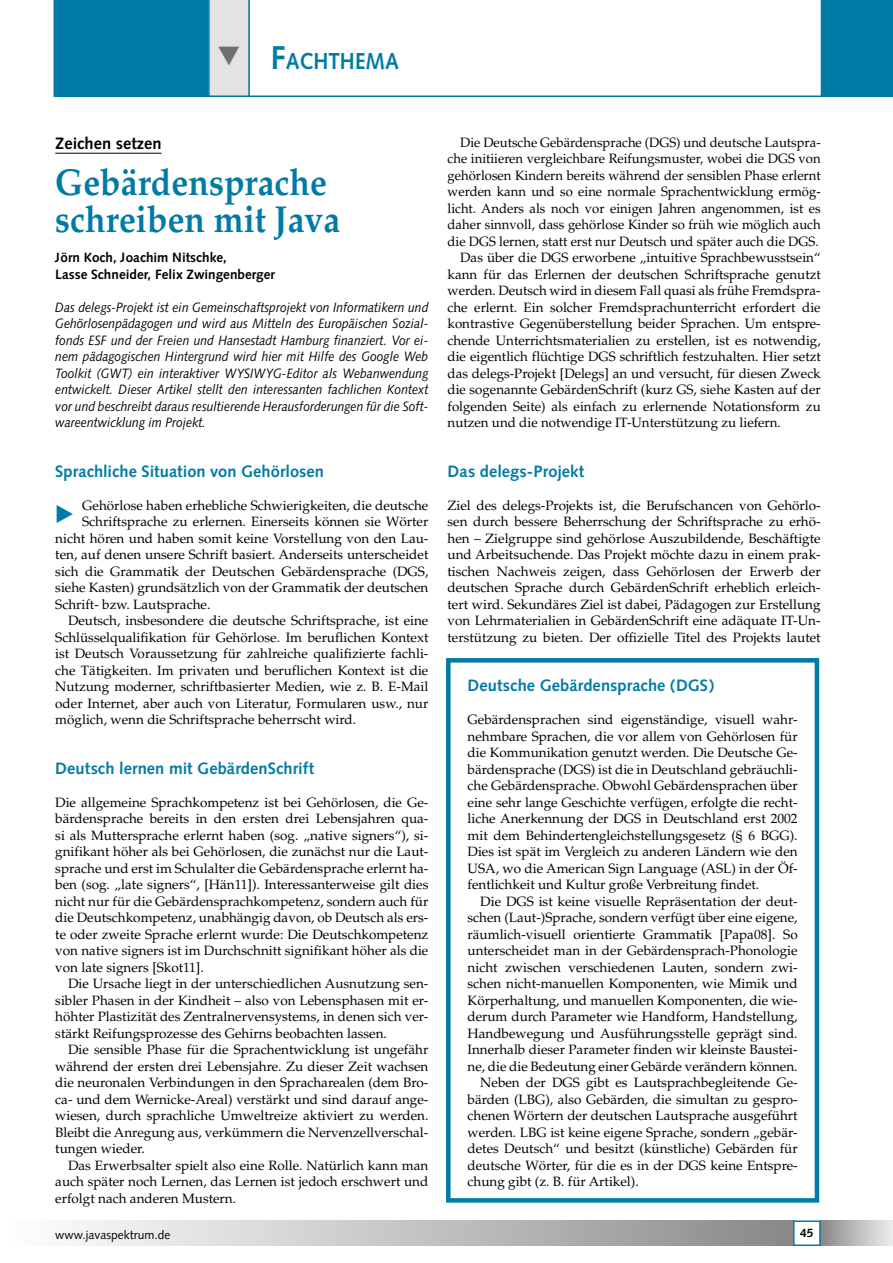
<style>
.page{position:relative;width:893px;height:1263px;background:#fff}
.page>*{position:absolute;margin:0;border:0;box-sizing:border-box;transform-origin:0 0}
.t1{font:700 37.5px/37.5px "Palatino";color:#007ba5;scale:.9 1}
.t2{font:23.4px "European Pi Three";color:#007ba5}
.t3{font:700 23.1px "Syntax";color:#007ba5;scale:.9 1}
.t4{font:700 16.5px "Syntax";letter-spacing:.005em;color:#007ba5}
.t5{font:700 16.5px "Syntax";color:#000}
.t6{font:13.5px/16.5px "Palatino";color:#000;text-align:justify}
.t7{font:italic 13.5px/16.5px "Syntax";color:#000;text-align:justify;scale:.9 1}
.t8{font:700 13.5px/16.5px "Syntax";color:#000}
.t9{font:12px "Syntax";color:#000}
.t10{font:700 12px "Syntax";color:#000}
.s1{font-size:33px}
</style>
<div class="page">
<div style="left:0;top:1220px;width:793px;height:26px;background:linear-gradient(to right,#fff,#898a8a)"></div>
<div style="left:821px;top:1220px;width:72px;height:26px;background:linear-gradient(to right,#898a8a,#ededee)"></div>
<div style="left:793px;top:1220px;width:28px;height:26px;border:2px solid #007ba5"></div>
<svg style="left:250px;top:0;width:571px;height:97px"></svg>
<div style="left:821px;top:0;width:72px;height:97px;background:#007ba5"></div>
<hr style="left:55px;top:153px;width:107px;height:1px;background:#000">
<div style="left:446px;top:658px;width:373px;height:544px;border:4px solid #007ba5"></div>
<svg style="left:54px;top:0;width:196px;height:97px;background:#2d8fb1"></svg>
<h3 class="t3" style="left:271px;top:48px;width:144px"><span class="s1">F</span>ACHTHEMA</h3>
<p class="t5" style="left:55px;top:133px;width:108px">Zeichen setzen</p>
<h1 class="t1" style="left:55px;top:163px;width:318px">Gebärdensprache schreiben mit Java</h1>
<p class="t8" style="left:55px;top:249px;width:221px">Jörn Koch, Joachim Nitschke,<br>Lasse Schneider, Felix Zwingenberger</p>
<p class="t7" style="left:55px;top:299px;width:416px">Das delegs-Projekt ist ein Gemeinschaftsprojekt von Informatikern und Gehörlosenpädagogen und wird aus Mitteln des Europäischen Sozial&shy;fonds ESF und der Freien und Hansestadt Hamburg finanziert. Vor ei&shy;nem pädagogischen Hintergrund wird hier mit Hilfe des Google Web Toolkit (GWT) ein interaktiver WYSIWYG-Editor als Webanwendung entwickelt. Dieser Artikel stellt den interessanten fachlichen Kontext vor und beschreibt daraus resultierende Herausforderungen für die Soft&shy;wareentwicklung im Projekt.</p>
<p class="t4" style="left:55px;top:461px;width:270px">Sprachliche Situation von Gehörlosen</p>
<h2 class="t2" style="left:55px;top:498px;width:21px">E</h2>
<p class="t6" style="left:82px;top:497px;width:348px">Gehörlose haben erhebliche Schwierigkeiten, die deutsche</p>
<p class="t6" style="left:82px;top:513px;width:348px">Schriftsprache zu erlernen. Einerseits können sie Wörter</p>
<p class="t6" style="left:55px;top:530px;width:375px">nicht hören und haben somit keine Vorstellung von den Lau-</p>
<p class="t6" style="left:55px;top:546px;width:375px">ten, auf denen unsere Schrift basiert. Anderseits unterscheidet</p>
<p class="t6" style="left:55px;top:563px;width:375px">sich die Grammatik der Deutschen Gebärdensprache (DGS,</p>
<p class="t6" style="left:55px;top:579px;width:375px">siehe Kasten) grundsätzlich von der Grammatik der deutschen</p>
<p class="t6" style="left:55px;top:596px;width:157px">Schrift- bzw. Lautsprache.</p>
<p class="t6" style="left:68px;top:612px;width:362px">Deutsch, insbesondere die deutsche Schriftsprache, ist eine</p>
<p class="t6" style="left:55px;top:629px;width:375px">Schlüsselqualifikation für Gehörlose. Im beruflichen Kontext</p>
<p class="t6" style="left:55px;top:645px;width:375px">ist Deutsch Voraussetzung für zahlreiche qualifizierte fachli-</p>
<p class="t6" style="left:55px;top:662px;width:375px">che Tätigkeiten. Im privaten und beruflichen Kontext ist die</p>
<p class="t6" style="left:55px;top:678px;width:375px">Nutzung moderner, schriftbasierter Medien, wie z. B. E-Mail</p>
<p class="t6" style="left:55px;top:695px;width:375px">oder Internet, aber auch von Literatur, Formularen usw., nur</p>
<p class="t6" style="left:55px;top:711px;width:302px">möglich, wenn die Schriftsprache beherrscht wird.</p>
<p class="t4" style="left:55px;top:758px;width:260px">Deutsch lernen mit GebärdenSchrift</p>
<p class="t6" style="left:55px;top:794px;width:375px">Die allgemeine Sprachkompetenz ist bei Gehörlosen, die Ge&shy;bärdensprache bereits in den ersten drei Lebensjahren qua&shy;si als Muttersprache erlernt haben (sog. „native signers“), si&shy;gnifikant höher als bei Gehörlosen, die zunächst nur die Laut&shy;sprache und erst im Schulalter die Gebärdensprache erlernt ha&shy;ben (sog. „late signers“, [Hän11]). Interessanterweise gilt dies nicht nur für die Gebärdensprachkompetenz, sondern auch für die Deutschkompetenz, unabhängig davon, ob Deutsch als ers&shy;te oder zweite Sprache erlernt wurde: Die Deutschkompetenz von native signers ist im Durchschnitt signifikant höher als die von late signers [Skot11].</p>
<p class="t6" style="left:55px;top:975px;width:375px;text-indent:13px">Die Ursache liegt in der unterschiedlichen Ausnutzung sen&shy;sibler Phasen in der Kindheit – also von Lebensphasen mit er&shy;höhter Plastizität des Zentralnervensystems, in denen sich ver&shy;stärkt Reifungsprozesse des Gehirns beobachten lassen.</p>
<p class="t6" style="left:55px;top:1041px;width:375px;text-indent:13px">Die sensible Phase für die Sprachentwicklung ist ungefähr während der ersten drei Lebensjahre. Zu dieser Zeit wachsen die neuronalen Verbindungen in den Spracharealen (dem Bro&shy;ca- und dem Wernicke-Areal) verstärkt und sind darauf ange&shy;wiesen, durch sprachliche Umweltreize aktiviert zu werden.<br>Bleibt die Anregung aus, verkümmern die Nervenzellverschal&shy;tungen wieder.</p>
<p class="t6" style="left:55px;top:1157px;width:375px;text-indent:13px">Das Erwerbsalter spielt also eine Rolle. Natürlich kann man auch später noch Lernen, das Lernen ist jedoch erschwert und erfolgt nach anderen Mustern.</p>
<p class="t6" style="left:460px;top:134px;width:362px">Die Deutsche Gebärdensprache (DGS) und deutsche Lautspra-</p>
<p class="t6" style="left:448px;top:150px;width:375px">che initiieren vergleichbare Reifungsmuster, wobei die DGS von</p>
<p class="t6" style="left:448px;top:167px;width:375px">gehörlosen Kindern bereits während der sensiblen Phase erlernt</p>
<p class="t6" style="left:448px;top:183px;width:375px">werden kann und so eine normale Sprachentwicklung ermög-</p>
<p class="t6" style="left:448px;top:200px;width:375px">licht. Anders als noch vor einigen Jahren angenommen, ist es</p>
<p class="t6" style="left:448px;top:216px;width:375px">daher sinnvoll, dass gehörlose Kinder so früh wie möglich auch</p>
<p class="t6" style="left:448px;top:233px;width:373px">die DGS lernen, statt erst nur Deutsch und später auch die DGS.</p>
<p class="t6" style="left:460px;top:249px;width:362px">Das über die DGS erworbene „intuitive Sprachbewusstsein“</p>
<p class="t6" style="left:448px;top:266px;width:375px">kann für das Erlernen der deutschen Schriftsprache genutzt</p>
<p class="t6" style="left:448px;top:282px;width:375px">werden. Deutsch wird in diesem Fall quasi als frühe Fremdspra-</p>
<p class="t6" style="left:448px;top:299px;width:375px">che erlernt. Ein solcher Fremdsprachunterricht erfordert die</p>
<p class="t6" style="left:448px;top:315px;width:375px">kontrastive Gegenüberstellung beider Sprachen. Um entspre-</p>
<p class="t6" style="left:448px;top:332px;width:375px">chende Unterrichtsmaterialien zu erstellen, ist es notwendig,</p>
<p class="t6" style="left:448px;top:348px;width:375px">die eigentlich flüchtige DGS schriftlich festzuhalten. Hier setzt</p>
<p class="t6" style="left:448px;top:365px;width:375px">das delegs-Projekt [Delegs] an und versucht, für diesen Zweck</p>
<p class="t6" style="left:448px;top:381px;width:375px">die sogenannte GebärdenSchrift (kurz GS, siehe Kasten auf der</p>
<p class="t6" style="left:448px;top:398px;width:375px">folgenden Seite) als einfach zu erlernende Notationsform zu</p>
<p class="t6" style="left:448px;top:414px;width:335px">nutzen und die notwendige IT-Unterstützung zu liefern.</p>
<p class="t4" style="left:448px;top:461px;width:138px">Das delegs-Projekt</p>
<p class="t6" style="left:448px;top:497px;width:375px">Ziel des delegs-Projekts ist, die Berufschancen von Gehörlo&shy;sen durch bessere Beherrschung der Schriftsprache zu erhö&shy;hen – Zielgruppe sind gehörlose Auszubildende, Beschäftigte und Arbeitsuchende. Das Projekt möchte dazu in einem prak&shy;tischen Nachweis zeigen, dass Gehörlosen der Erwerb der deutschen Sprache durch GebärdenSchrift erheblich erleich&shy;tert wird. Sekundäres Ziel ist dabei, Pädagogen zur Erstellung von Lehrmaterialien in GebärdenSchrift eine adäquate IT-Un&shy;terstützung zu bieten. Der offizielle Titel des Projekts lautet</p>
<p class="t4" style="left:468px;top:676px;width:248px">Deutsche Gebärdensprache (DGS)</p>
<p class="t6" style="left:468px;top:711px;width:332px">Gebärdensprachen sind eigenständige, visuell wahr&shy;nehmbare Sprachen, die vor allem von Gehörlosen für die Kommunikation genutzt werden. Die Deutsche Ge&shy;bärdensprache (DGS) ist die in Deutschland gebräuchli&shy;che Gebärdensprache. Obwohl Gebärdensprachen über eine sehr lange Geschichte verfügen, erfolgte die recht&shy;liche Anerkennung der DGS in Deutschland erst 2002 mit dem Behindertengleichstellungsgesetz (§ 6 BGG).<br>Dies ist spät im Vergleich zu anderen Ländern wie den USA, wo die American Sign Language (ASL) in der Öf&shy;fentlichkeit und Kultur große Verbreitung findet.</p>
<p class="t6" style="left:480px;top:893px;width:319px">Die DGS ist keine visuelle Repräsentation der deut-</p>
<p class="t6" style="left:468px;top:909px;width:332px">schen (Laut-)Sprache, sondern verfügt über eine eigene,</p>
<p class="t6" style="left:468px;top:926px;width:332px">räumlich-visuell orientierte Grammatik [Papa08]. So</p>
<p class="t6" style="left:468px;top:942px;width:332px">unterscheidet man in der Gebärdensprach-Phonologie</p>
<p class="t6" style="left:468px;top:959px;width:332px">nicht zwischen verschiedenen Lauten, sondern zwi-</p>
<p class="t6" style="left:468px;top:975px;width:332px">schen nicht-manuellen Komponenten, wie Mimik und</p>
<p class="t6" style="left:468px;top:992px;width:332px">Körperhaltung, und manuellen Komponenten, die wie-</p>
<p class="t6" style="left:468px;top:1008px;width:332px">derum durch Parameter wie Handform, Handstellung,</p>
<p class="t6" style="left:468px;top:1025px;width:332px">Handbewegung und Ausführungsstelle geprägt sind.</p>
<p class="t6" style="left:468px;top:1041px;width:332px">Innerhalb dieser Parameter finden wir kleinste Baustei-</p>
<p class="t6" style="left:468px;top:1058px;width:332px">ne, die die Bedeutung einer Gebärde verändern können.</p>
<p class="t6" style="left:480px;top:1074px;width:319px">Neben der DGS gibt es Lautsprachbegleitende Ge-</p>
<p class="t6" style="left:468px;top:1091px;width:332px">bärden (LBG), also Gebärden, die simultan zu gespro-</p>
<p class="t6" style="left:468px;top:1107px;width:332px">chenen Wörtern der deutschen Lautsprache ausgeführt</p>
<p class="t6" style="left:468px;top:1124px;width:332px">werden. LBG ist keine eigene Sprache, sondern „gebär-</p>
<p class="t6" style="left:468px;top:1140px;width:332px">detes Deutsch“ und besitzt (künstliche) Gebärden für</p>
<p class="t6" style="left:468px;top:1157px;width:332px">deutsche Wörter, für die es in der DGS keine Entspre-</p>
<p class="t6" style="left:468px;top:1173px;width:173px">chung gibt (z. B. für Artikel).</p>
<p class="t9" style="left:55px;top:1227px;width:117px">www.javaspektrum.de</p>
<p class="t10" style="left:800px;top:1226px;width:15px">45</p>
</div>
